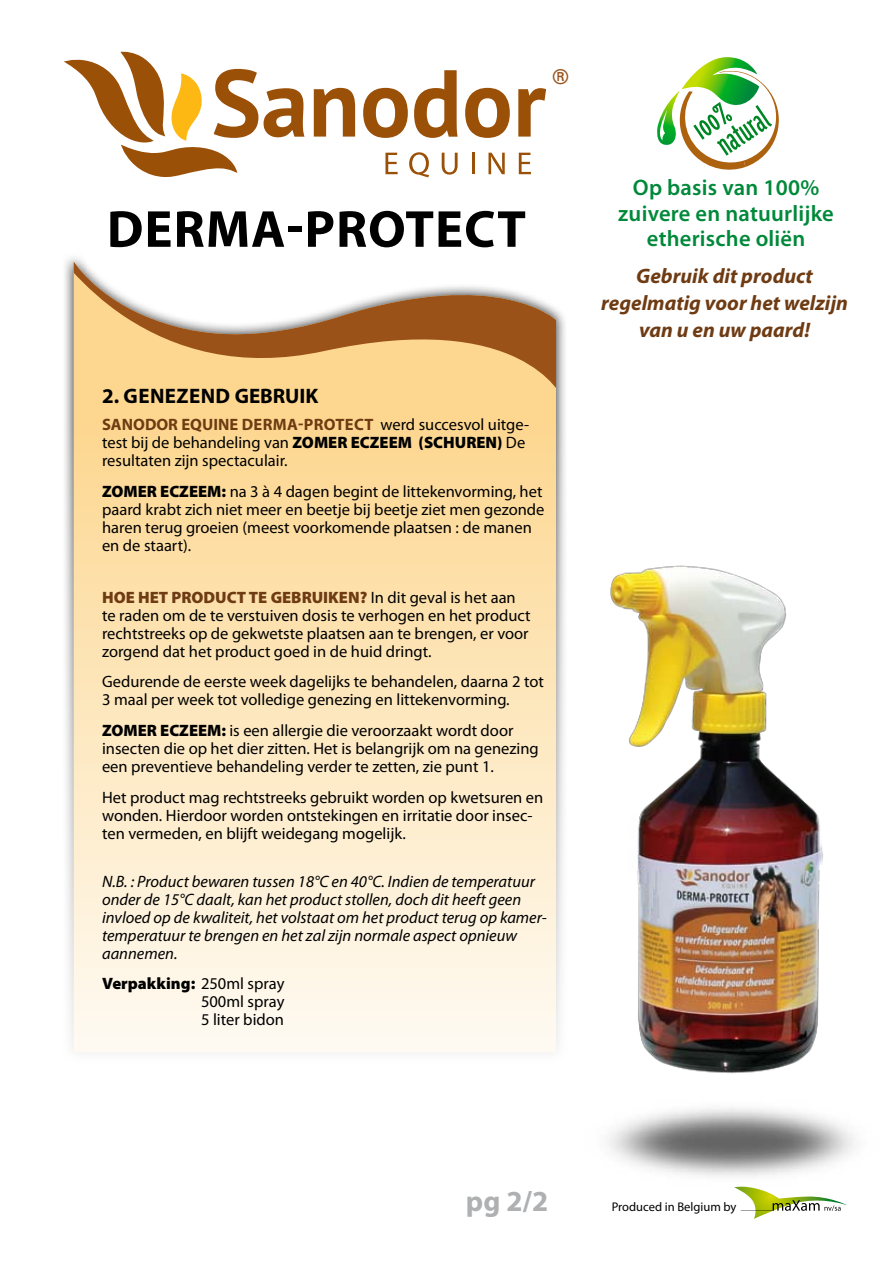
<style>
.page{position:relative;width:893px;height:1263px;background:#fff}
.page>*{position:absolute;margin:0;border:0;box-sizing:border-box;transform-origin:0 0}
.t1{font:700 52.5px "Myriad Pro";letter-spacing:.02em;color:#000}
.t2{font:700 29.1px "Myriad Pro";color:#afb0b2}
.t3{font:600 22.5px/25.5px "Myriad Pro";letter-spacing:.01em;color:#00893a;text-align:center}
.t4{font:italic 700 21px/27px "Myriad Pro";color:#6e3b13;text-align:center}
.t5{font:700 21px "Myriad Pro";letter-spacing:.02em;color:#000}
.t6{font:20.4px "Univers";color:#9a5219}
.t7{font:16.5px/18px "Myriad Pro";color:#000}
.t8{font:italic 16.5px/18px "Myriad Pro";color:#000}
.t9{font:12.6px "Myriad Pro";color:#000}
.s1{font-weight:700;color:#6e3b13}
.s2{font-weight:900}
.s3{font-weight:900;color:#6e3b13}
</style>
<div class="page">
<svg style="left:385px;top:153px;width:13px;height:21px"></svg>
<svg style="left:409px;top:152px;width:20px;height:25px"></svg>
<svg style="left:442px;top:153px;width:16px;height:22px"></svg>
<hr style="left:472px;top:153px;width:2px;height:21px;background:#9b5008">
<svg style="left:488px;top:153px;width:17px;height:21px"></svg>
<svg style="left:519px;top:153px;width:12px;height:21px"></svg>
<svg style="left:264px;top:88px;width:40px;height:49px"></svg>
<svg style="left:314px;top:88px;width:41px;height:49px"></svg>
<svg style="left:363px;top:88px;width:45px;height:50px"></svg>
<svg style="left:414px;top:70px;width:44px;height:68px"></svg>
<svg style="left:465px;top:88px;width:45px;height:50px"></svg>
<svg style="left:518px;top:88px;width:28px;height:49px"></svg>
<svg style="left:64px;top:51px;width:194px;height:126px"></svg>
<svg style="left:657px;top:57px;width:122px;height:113px"></svg>
<img style="left:608px;top:1108px;width:247px;height:79px">
<svg style="left:734px;top:1187px;width:113px;height:32px"></svg>
<div style="left:60px;top:248px;width:523px;height:831px;background:#000;opacity:.75"></div>
<div style="left:74px;top:397px;width:482px;height:26px;background:#fdd790"></div>
<svg style="left:74px;top:261px;width:482px;height:136px"></svg>
<svg style="left:60px;top:423px;width:515px;height:656px"></svg>
<img style="left:570px;top:510px;width:253px;height:569px">
<p class="t6" style="left:553px;top:64px;width:18px">®</p>
<h1 class="t1" style="left:107px;top:195px;width:421px">DERMA-PROTECT</h1>
<p class="t5" style="left:102px;top:382px;width:218px">2. GENEZEND GEBRUIK</p>
<p class="t7" style="left:102px;top:415px;width:429px"><span class="s1">SANODOR EQUINE DERMA-PROTECT</span> werd succesvol uitge&shy;test bij de behandeling van <span class="s2">ZOMER ECZEEM (SCHUREN)</span> De resultaten zijn spectaculair.</p>
<p class="t7" style="left:102px;top:482px;width:444px"><span class="s2">ZOMER ECZEEM:</span> na 3 à 4 dagen begint de littekenvorming, het paard krabt zich niet meer en beetje bij beetje ziet men gezonde haren terug groeien (meest voorkomende plaatsen : de manen en de staart).</p>
<p class="t7" style="left:102px;top:588px;width:430px"><span class="s3">HOE HET PRODUCT TE GEBRUIKEN?</span> In dit geval is het aan te raden om de te verstuiven dosis te verhogen en het product rechtstreeks op de gekwetste plaatsen aan te brengen, er voor zorgend dat het product goed in de huid dringt.</p>
<p class="t7" style="left:102px;top:672px;width:443px">Gedurende de eerste week dagelijks te behandelen, daarna 2 tot<br>3 maal per week tot volledige genezing en littekenvorming.</p>
<p class="t7" style="left:102px;top:721px;width:438px"><span class="s2">ZOMER ECZEEM:</span> is een allergie die veroorzaakt wordt door insecten die op het dier zitten. Het is belangrijk om na genezing een preventieve behandeling verder te zetten, zie punt 1.</p>
<p class="t7" style="left:102px;top:788px;width:443px">Het product mag rechtstreeks gebruikt worden op kwetsuren en wonden. Hierdoor worden ontstekingen en irritatie door insec&shy;ten vermeden, en blijft weidegang mogelijk.</p>
<p class="t8" style="left:102px;top:872px;width:446px">N.B. : Product bewaren tussen 18°C en 40°C. Indien de temperatuur onder de 15°C daalt, kan het product stollen, doch dit heeft geen invloed op de kwaliteit, het volstaat om het product terug op kamer&shy;temperatuur te brengen en het zal zijn normale aspect opnieuw aannemen.</p>
<p class="t7" style="left:201px;top:975px;width:85px;text-align:justify;text-indent:-99px"><span class="s2">Verpakking:</span> 250ml spray 500ml spray 5 liter bidon</p>
<h3 class="t3" style="left:618px;top:175px;width:217px">Op basis van 100% zuivere en natuurlijke etherische oliën</h3>
<p class="t4" style="left:601px;top:261px;width:248px">Gebruik dit product regelmatig voor het welzijn van u en uw paard!</p>
<h2 class="t2" style="left:466px;top:1182px;width:84px">PG 2/2</h2>
<p class="t9" style="left:612px;top:1199px;width:126px">Produced in Belgium by</p>
</div>
